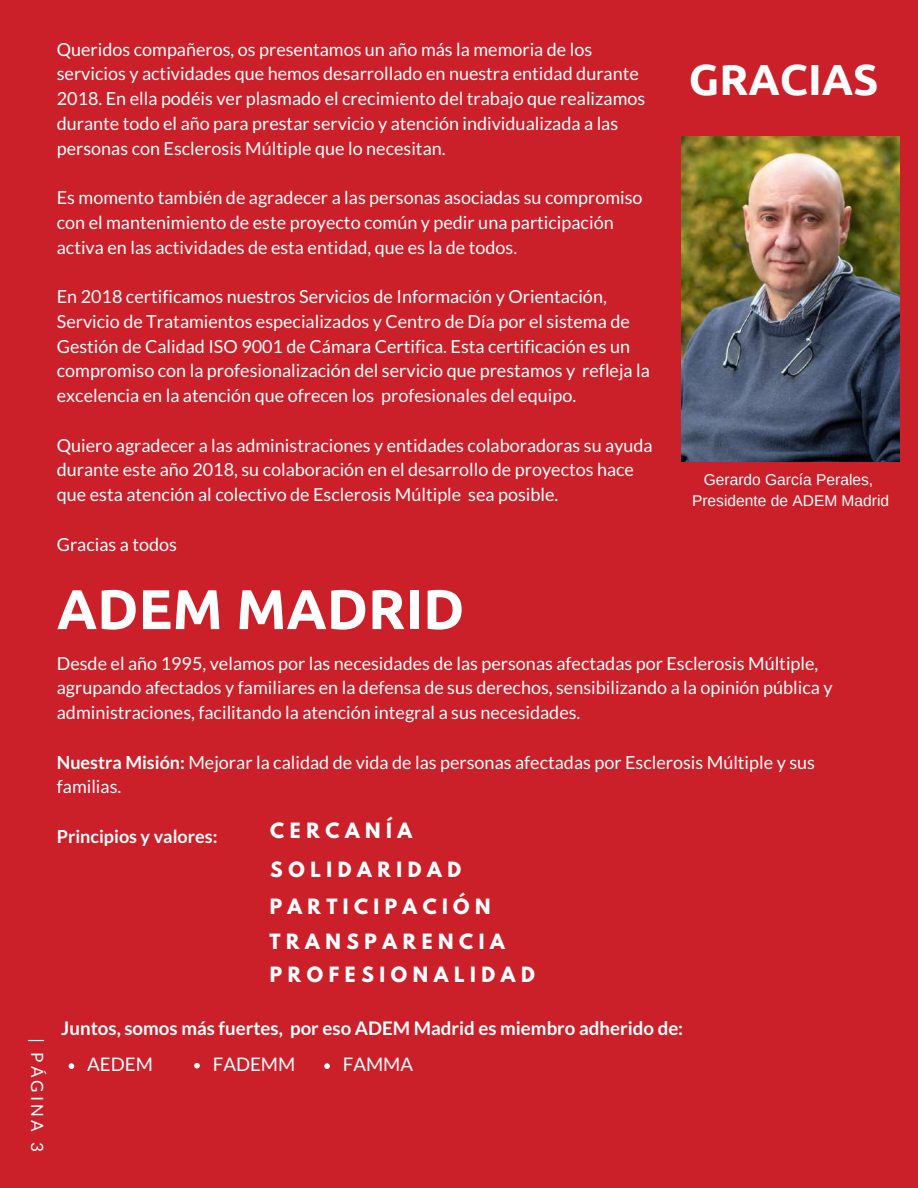
<style>
.page{position:relative;width:918px;height:1188px;background:#cb2029}
.page>*{position:absolute;margin:0;border:0;box-sizing:border-box;transform-origin:0 0}
.t1{font:700 55.95px "Ubuntu";color:#fff}
.t2{font:700 43.65px "Ubuntu";color:#fff}
.t3{font:700 18.75px "League Spartan";letter-spacing:.3em;color:#fff}
.t4{font:700 18.75px "Lato";color:#fff}
.t5{font:18.75px "Lato";color:#fff}
.t6{font:18px/24.8px "Lato";color:#fff}
.t7{font:700 18px "Lato";color:#fff}
.t8{font:16.8px "Lato";letter-spacing:.19em;color:#fff}
.t9{font:15.6px/21.3px "Arimo";color:#fff;text-align:center}
.s1{font-weight:700}
</style>
<div class="page">
<svg style="left:69px;top:1063px;width:5px;height:6px"></svg>
<svg style="left:194px;top:1063px;width:6px;height:6px"></svg>
<svg style="left:324px;top:1063px;width:6px;height:6px"></svg>
<img style="left:682px;top:136px;width:218px;height:325px">
<p class="t6" style="left:57px;top:36px;width:590px">Queridos compañeros, os presentamos un año más la memoria de los servicios y actividades que hemos desarrollado en nuestra entidad durante 2018. En ella podéis ver plasmado el crecimiento del trabajo que realizamos durante todo el año para prestar servicio y atención individualizada a las personas con Esclerosis Múltiple que lo necesitan.</p>
<p class="t6" style="left:57px;top:185px;width:587px">Es momento también de agradecer a las personas asociadas su compromiso con el mantenimiento de este proyecto común y pedir una participación activa en las actividades de esta entidad, que es la de todos.</p>
<p class="t6" style="left:57px;top:284px;width:595px">En 2018 certificamos nuestros Servicios de Información y Orientación, Servicio de Tratamientos especializados y Centro de Día por el sistema de Gestión de Calidad ISO 9001 de Cámara Certifica. Esta certificación es un compromiso con la profesionalización del servicio que prestamos y refleja la excelencia en la atención que ofrecen los profesionales del equipo.</p>
<p class="t6" style="left:57px;top:432px;width:597px">Quiero agradecer a las administraciones y entidades colaboradoras su ayuda durante este año 2018, su colaboración en el desarrollo de proyectos hace que esta atención al colectivo de Esclerosis Múltiple sea posible.</p>
<p class="t6" style="left:57px;top:531px;width:122px">Gracias a todos</p>
<h2 class="t2" style="left:689px;top:55px;width:191px">GRACIAS</h2>
<p class="t9" style="left:692px;top:469px;width:199px">Gerardo García Perales,<br>Presidente de ADEM Madrid</p>
<h1 class="t1" style="left:57px;top:577px;width:409px">ADEM MADRID</h1>
<p class="t6" style="left:57px;top:650px;width:777px">Desde el año 1995, velamos por las necesidades de las personas afectadas por Esclerosis Múltiple, agrupando afectados y familiares en la defensa de sus derechos, sensibilizando a la opinión pública y administraciones, facilitando la atención integral a sus necesidades.</p>
<p class="t6" style="left:57px;top:749px;width:760px"><span class="s1">Nuestra Misión:</span> Mejorar la calidad de vida de las personas afectadas por Esclerosis Múltiple y sus familias.</p>
<p class="t7" style="left:57px;top:825px;width:162px">Principios y valores:</p>
<p class="t3" style="left:270px;top:821px;width:143px">CERCANÍA</p>
<p class="t3" style="left:270px;top:860px;width:192px">SOLIDARIDAD</p>
<p class="t3" style="left:270px;top:897px;width:222px">PARTICIPACIÓN</p>
<p class="t3" style="left:269px;top:932px;width:237px">TRANSPARENCIA</p>
<p class="t3" style="left:270px;top:965px;width:267px">PROFESIONALIDAD</p>
<p class="t8" style="left:48px;top:1038px;width:115px;rotate:90deg">| PÁGINA 3</p>
<p class="t4" style="left:61px;top:1016px;width:623px">Juntos, somos más fuertes, por eso ADEM Madrid es miembro adherido de:</p>
<p class="t5" style="left:87px;top:1053px;width:67px">AEDEM</p>
<p class="t5" style="left:213px;top:1052px;width:84px">FADEMM</p>
<p class="t5" style="left:343px;top:1053px;width:72px">FAMMA</p>
</div>
